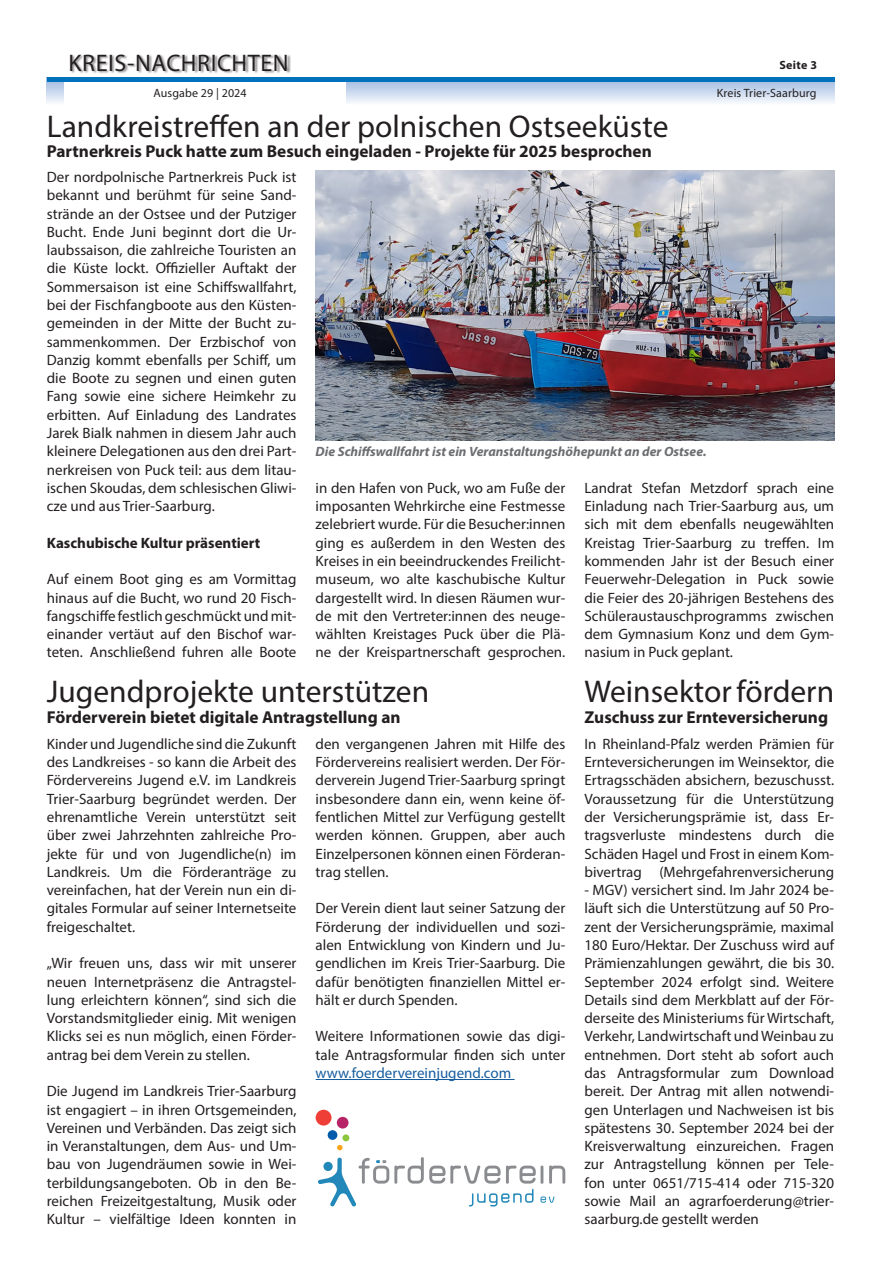
<style>
.page{position:relative;width:881px;height:1263px;background:#fff}
.page>*{position:absolute;margin:0;border:0;box-sizing:border-box;transform-origin:0 0}
.Headline{font:31.5px "Myriad Pro";color:#231f20}
.t1{font:24px "Myriad Pro";letter-spacing:.025em;color:#231f20}
.Subline{font:700 17.25px "Myriad Pro";color:#231f20}
.Fließtext{font:15px/18.3px "Myriad Pro";color:#231f20;text-align:justify}
.Fließtext-2{font:700 15px "Myriad Pro";color:#231f20}
.Bilduntertitel{font:italic 700 13.5px "Myriad Pro";color:#6c6d70}
.t2{font:12px "Myriad Pro";letter-spacing:.01em;color:#231f20}
.t3{font:700 12px "Myriad Pro";letter-spacing:.025em;color:#231f20}
.s1{color:#175d9e}
</style>
<div class="page">
<svg style="left:47px;top:82px;width:786px;height:21px;background:#cedbef"></svg>
<div style="left:64px;top:0;width:281px;height:113px;background:#fff"></div>
<div style="left:71px;top:54px;width:220px;height:20px;background:#231f20;opacity:.5"></div>
<hr style="left:47px;top:78px;width:786px;height:4px;background:#0072bc">
<img style="left:315px;top:170px;width:518px;height:270px">
<hr style="left:315px;top:1079px;width:199px;height:1px;background:#175d9e">
<div style="left:342px;top:1134px;width:7px;height:7px;background:#8bc63e;border-radius:50%"></div>
<svg style="left:337px;top:1145px;width:5px;height:5px"></svg>
<div style="left:327px;top:1130px;width:10px;height:10px;background:#015aaa;border-radius:50%"></div>
<div style="left:336px;top:1117px;width:12px;height:11px;background:#b62467;border-radius:50%"></div>
<div style="left:315px;top:1110px;width:16px;height:15px;background:#ee3e35;border-radius:50%"></div>
<svg style="left:429px;top:1165px;width:136px;height:41px"></svg>
<svg style="left:318px;top:1157px;width:105px;height:50px"></svg>
<h2 class="t1" style="left:68px;top:48px;width:221px">KREIS-NACHRICHTEN</h2>
<p class="t2" style="left:153px;top:86px;width:95px">Ausgabe 29 | 2024</p>
<p class="Headline" style="left:47px;top:107px;width:623px">Landkreistreffen an der polnischen Ostseeküste</p>
<p class="Subline" style="left:47px;top:140px;width:606px">Partnerkreis Puck hatte zum Besuch eingeladen - Projekte für 2025 besprochen</p>
<p class="t3" style="left:779px;top:57px;width:39px">Seite 3</p>
<p class="t2" style="left:716px;top:86px;width:101px">Kreis Trier-Saarburg</p>
<p class="Fließtext" style="left:47px;top:168px;width:251px">Der nordpolnische Partnerkreis Puck ist bekannt und berühmt für seine Sand&shy;strände an der Ostsee und der Putziger Bucht. Ende Juni beginnt dort die Ur&shy;laubssaison, die zahlreiche Touristen an die Küste lockt. Offizieller Auftakt der Sommersaison ist eine Schiffswallfahrt, bei der Fischfangboote aus den Küsten&shy;gemeinden in der Mitte der Bucht zu&shy;sammenkommen. Der Erzbischof von Danzig kommt ebenfalls per Schiff, um die Boote zu segnen und einen guten Fang sowie eine sichere Heimkehr zu erbitten. Auf Einladung des Landrates Jarek Bialk nahmen in diesem Jahr auch kleinere Delegationen aus den drei Part&shy;nerkreisen von Puck teil: aus dem litau&shy;ischen Skoudas, dem schlesischen Gliwi&shy;cze und aus Trier-Saarburg.</p>
<p class="Fließtext-2" style="left:47px;top:533px;width:215px">Kaschubische Kultur präsentiert</p>
<p class="Fließtext" style="left:47px;top:570px;width:251px">Auf einem Boot ging es am Vormittag hinaus auf die Bucht, wo rund 20 Fisch&shy;fangschiffe festlich geschmückt und mit&shy;einander vertäut auf den Bischof war&shy;teten. Anschließend fuhren alle Boote</p>
<p class="Bilduntertitel" style="left:315px;top:443px;width:392px">Die Schiffswallfahrt ist ein Veranstaltungshöhepunkt an der Ostsee.</p>
<p class="Fließtext" style="left:315px;top:478px;width:251px">in den Hafen von Puck, wo am Fuße der imposanten Wehrkirche eine Festmesse zelebriert wurde. Für die Besucher:innen ging es außerdem in den Westen des Kreises in ein beeindruckendes Freilicht&shy;museum, wo alte kaschubische Kultur dargestellt wird. In diesen Räumen wur&shy;de mit den Vertreter:innen des neuge&shy;wählten Kreistages Puck über die Plä&shy;ne der Kreispartnerschaft gesprochen.</p>
<p class="Fließtext" style="left:584px;top:478px;width:251px">Landrat Stefan Metzdorf sprach eine Einladung nach Trier-Saarburg aus, um sich mit dem ebenfalls neugewählten Kreistag Trier-Saarburg zu treffen. Im kommenden Jahr ist der Besuch einer Feuerwehr-Delegation in Puck sowie die Feier des 20-jährigen Bestehens des Schüleraustauschprogramms zwischen dem Gymnasium Konz und dem Gym&shy;nasium in Puck geplant.</p>
<p class="Headline" style="left:47px;top:672px;width:383px">Jugendprojekte unterstützen</p>
<p class="Subline" style="left:47px;top:705px;width:355px">Förderverein bietet digitale Antragstellung an</p>
<p class="Fließtext" style="left:47px;top:734px;width:251px">Kinder und Jugendliche sind die Zukunft des Landkreises - so kann die Arbeit des Fördervereins Jugend e.V. im Landkreis Trier-Saarburg begründet werden. Der ehrenamtliche Verein unterstützt seit über zwei Jahrzehnten zahlreiche Pro&shy;jekte für und von Jugendliche(n) im Landkreis. Um die Förderanträge zu vereinfachen, hat der Verein nun ein di&shy;gitales Formular auf seiner Internetseite freigeschaltet.</p>
<p class="Fließtext" style="left:47px;top:954px;width:251px">„Wir freuen uns, dass wir mit unserer neuen Internetpräsenz die Antragstel&shy;lung erleichtern können“, sind sich die Vorstandsmitglieder einig. Mit wenigen Klicks sei es nun möglich, einen Förder&shy;antrag bei dem Verein zu stellen.</p>
<p class="Fließtext" style="left:47px;top:1082px;width:251px">Die Jugend im Landkreis Trier-Saarburg ist engagiert – in ihren Ortsgemeinden, Vereinen und Verbänden. Das zeigt sich in Veranstaltungen, dem Aus- und Um&shy;bau von Jugendräumen sowie in Wei&shy;terbildungsangeboten. Ob in den Be&shy;reichen Freizeitgestaltung, Musik oder Kultur – vielfältige Ideen konnten in</p>
<p class="Headline" style="left:584px;top:672px;width:251px">Weinsektor fördern</p>
<p class="Subline" style="left:584px;top:705px;width:245px">Zuschuss zur Ernteversicherung</p>
<p class="Fließtext" style="left:584px;top:734px;width:251px">In Rheinland-Pfalz werden Prämien für Ernteversicherungen im Weinsektor, die Ertragsschäden absichern, bezuschusst.<br>Voraussetzung für die Unterstützung der Versicherungsprämie ist, dass Er&shy;tragsverluste mindestens durch die Schäden Hagel und Frost in einem Kom&shy;bivertrag (Mehrgefahrenversicherung</p>
<p class="Fließtext" style="left:584px;top:881px;width:251px">- MGV) versichert sind. Im Jahr 2024 be&shy;läuft sich die Unterstützung auf 50 Pro&shy;zent der Versicherungsprämie, maximal 180 Euro/Hektar. Der Zuschuss wird auf Prämienzahlungen gewährt, die bis 30.<br>September 2024 erfolgt sind. Weitere Details sind dem Merkblatt auf der För&shy;derseite des Ministeriums für Wirtschaft, Verkehr, Landwirtschaft und Weinbau zu entnehmen. Dort steht ab sofort auch das Antragsformular zum Download bereit. Der Antrag mit allen notwendi&shy;gen Unterlagen und Nachweisen ist bis spätestens 30. September 2024 bei der Kreisverwaltung einzureichen. Fragen zur Antragstellung können per Tele&shy;fon unter 0651/715-414 oder 715-320 sowie Mail an agrarfoerderung@trier&shy;saarburg.de gestellt werden</p>
<p class="Fließtext" style="left:315px;top:734px;width:251px">den vergangenen Jahren mit Hilfe des Fördervereins realisiert werden. Der För&shy;derverein Jugend Trier-Saarburg springt insbesondere dann ein, wenn keine öf&shy;fentlichen Mittel zur Verfügung gestellt werden können. Gruppen, aber auch Einzelpersonen können einen Förderan&shy;trag stellen.</p>
<p class="Fließtext" style="left:315px;top:899px;width:251px">Der Verein dient laut seiner Satzung der Förderung der individuellen und sozi&shy;alen Entwicklung von Kindern und Ju&shy;gendlichen im Kreis Trier-Saarburg. Die dafür benötigten finanziellen Mittel er&shy;hält er durch Spenden.</p>
<p class="Fließtext" style="left:315px;top:1027px;width:251px">Weitere Informationen sowie das digi&shy;tale Antragsformular finden sich unter <span class="s1">www.foerdervereinjugend.com</span></p>
</div>
